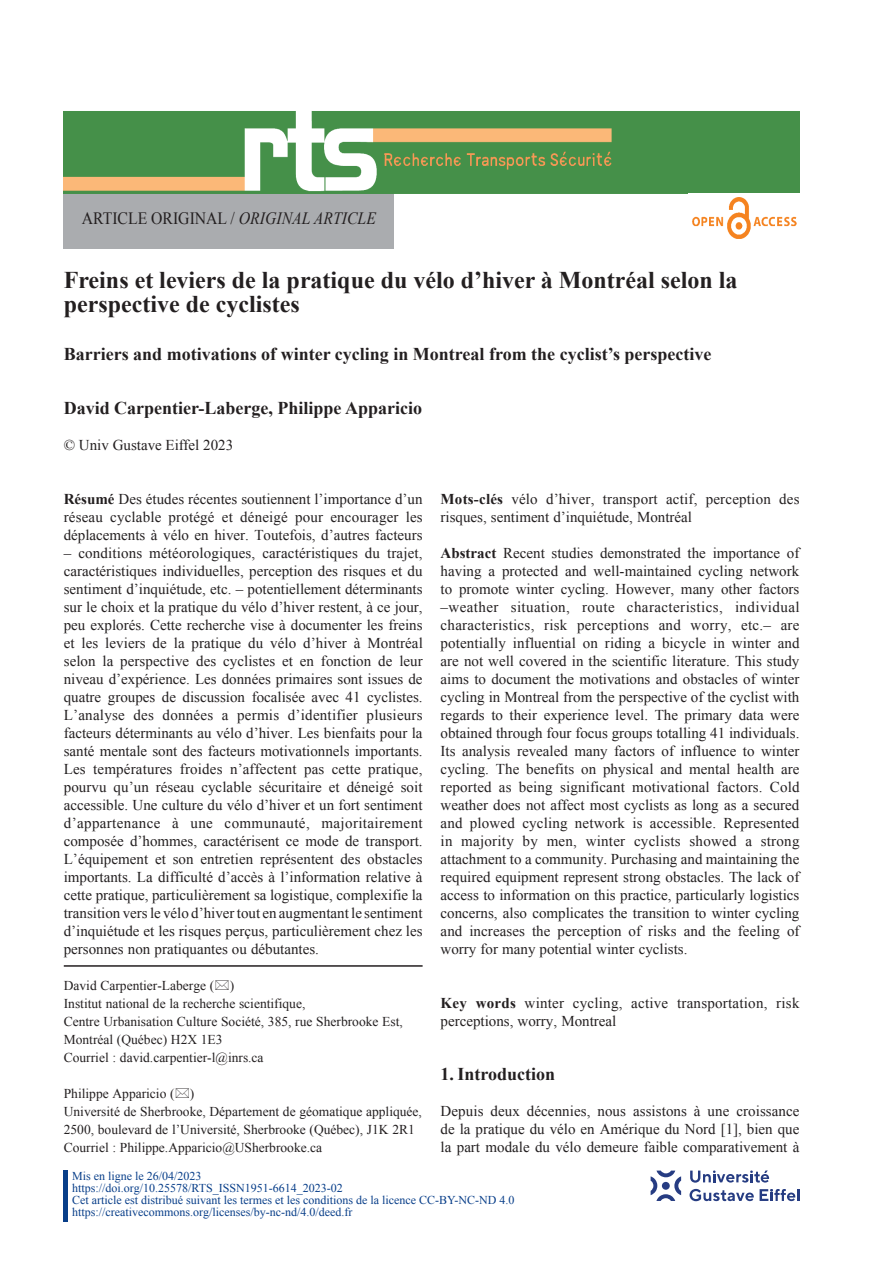
<style>
.page{position:relative;width:893px;height:1263px;background:#fff}
.page>*{position:absolute;margin:0;border:0;box-sizing:border-box;transform-origin:0 0}
.t1{font:700 24px/24px "Times New Roman";color:#231f20}
.t2{font:700 18px "Times New Roman";color:#231f20}
.t3{font:17.25px "Times New Roman";color:#231f20;scale:.91 1}
.t4{font:15px/18px "Times New Roman";color:#231f20;text-align:justify}
.t5{font:13.5px/18px "Times New Roman";color:#231f20}
.t6{font:12px/12px "Times New Roman";color:#083e89}
.s1{font-style:italic}
.s2{font-weight:700}
</style>
<div class="page">
<svg style="left:651px;top:1170px;width:30px;height:31px"></svg>
<div style="left:662px;top:1182px;width:8px;height:8px;background:#263c82;border-radius:50%"></div>
<svg style="left:690px;top:1170px;width:79px;height:13px"></svg>
<svg style="left:689px;top:1189px;width:65px;height:12px"></svg>
<svg style="left:760px;top:1189px;width:39px;height:12px"></svg>
<hr style="left:64px;top:1170px;width:4px;height:51px;background:#083e89">
<div style="left:64px;top:192px;width:330px;height:57px;background:#aaacaf"></div>
<img style="left:64px;top:111px;width:735px;height:82px">
<img style="left:692px;top:197px;width:105px;height:42px">
<hr style="left:64px;top:965px;width:359px;height:2px;background:#231f20">
<p class="t3" style="left:82px;top:206px;width:325px">ARTICLE ORIGINAL / <span class="s1">ORIGINAL ARTICLE</span></p>
<h1 class="t1" style="left:64px;top:267px;width:675px">Freins et leviers de la pratique du vélo d’hiver à Montréal selon la perspective de cyclistes</h1>
<p class="t2" style="left:64px;top:342px;width:649px">Barriers and motivations of winter cycling in Montreal from the cyclist’s perspective</p>
<p class="t2" style="left:64px;top:396px;width:360px">David Carpentier-Laberge, Philippe Apparicio</p>
<p class="t4" style="left:64px;top:436px;width:171px">© Univ Gustave Eiffel 2023</p>
<p class="t4" style="left:64px;top:490px;width:361px"><span class="s2">Résumé</span> Des études récentes soutiennent l’importance d’un réseau cyclable protégé et déneigé pour encourager les déplacements à vélo en hiver. Toutefois, d’autres facteurs</p>
<p class="t4" style="left:64px;top:544px;width:361px">– conditions météorologiques, caractéristiques du trajet, caractéristiques individuelles, perception des risques et du sentiment d’inquiétude, etc. – potentiellement déterminants sur le choix et la pratique du vélo d’hiver restent, à ce jour, peu explorés. Cette recherche vise à documenter les freins et les leviers de la pratique du vélo d’hiver à Montréal selon la perspective des cyclistes et en fonction de leur niveau d’expérience. Les données primaires sont issues de quatre groupes de discussion focalisée avec 41 cyclistes.<br>L’analyse des données a permis d’identifier plusieurs facteurs déterminants au vélo d’hiver. Les bienfaits pour la santé mentale sont des facteurs motivationnels importants.<br>Les températures froides n’affectent pas cette pratique, pourvu qu’un réseau cyclable sécuritaire et déneigé soit accessible. Une culture du vélo d’hiver et un fort sentiment d’appartenance à une communauté, majoritairement composée d’hommes, caractérisent ce mode de transport.<br>L’équipement et son entretien représentent des obstacles importants. La difficulté d’accès à l’information relative à cette pratique, particulièrement sa logistique, complexifie la transition vers le vélo d’hiver tout en augmentant le sentiment d’inquiétude et les risques perçus, particulièrement chez les personnes non pratiquantes ou débutantes.</p>
<p class="t5" style="left:64px;top:976px;width:341px">David Carpentier-Laberge ( )<br>Institut national de la recherche scientifique,<br>Centre Urbanisation Culture Société, 385, rue Sherbrooke Est, Montréal (Québec) H2X 1E3<br>Courriel : david.carpentier-l@inrs.ca</p>
<p class="t5" style="left:64px;top:1084px;width:360px">Philippe Apparicio ( )<br>Université de Sherbrooke, Département de géomatique appliquée, 2500, boulevard de l’Université, Sherbrooke (Québec), J1K 2R1<br>Courriel : Philippe.Apparicio@USherbrooke.ca</p>
<p class="t4" style="left:441px;top:490px;width:360px"><span class="s2">Mots-clés</span> vélo d’hiver, transport actif, perception des risques, sentiment d’inquiétude, Montréal</p>
<p class="t4" style="left:441px;top:544px;width:361px"><span class="s2">Abstract</span> Recent studies demonstrated the importance of having a protected and well-maintained cycling network to promote winter cycling. However, many other factors –weather situation, route characteristics, individual characteristics, risk perceptions and worry, etc.– are potentially influential on riding a bicycle in winter and are not well covered in the scientific literature. This study aims to document the motivations and obstacles of winter cycling in Montreal from the perspective of the cyclist with regards to their experience level. The primary data were obtained through four focus groups totalling 41 individuals.<br>Its analysis revealed many factors of influence to winter cycling. The benefits on physical and mental health are reported as being significant motivational factors. Cold weather does not affect most cyclists as long as a secured and plowed cycling network is accessible. Represented in majority by men, winter cyclists showed a strong attachment to a community. Purchasing and maintaining the required equipment represent strong obstacles. The lack of access to information on this practice, particularly logistics concerns, also complicates the transition to winter cycling and increases the perception of risks and the feeling of worry for many potential winter cyclists.</p>
<p class="t4" style="left:441px;top:994px;width:360px"><span class="s2">Key words</span> winter cycling, active transportation, risk perceptions, worry, Montreal</p>
<p class="t2" style="left:441px;top:1062px;width:116px">1. Introduction</p>
<p class="t4" style="left:441px;top:1102px;width:360px">Depuis deux décennies, nous assistons à une croissance de la pratique du vélo en Amérique du Nord [1], bien que la part modale du vélo demeure faible comparativement à</p>
<p class="t6" style="left:72px;top:1170px;width:444px">Mis en ligne le 26/04/2023<br>https://doi.org/10.25578/RTS_ISSN1951-6614_2023-02<br>Cet article est distribué suivant les termes et les conditions de la licence CC-BY-NC-ND 4.0 https://creativecommons.org/licenses/by-nc-nd/4.0/deed.fr</p>
</div>
